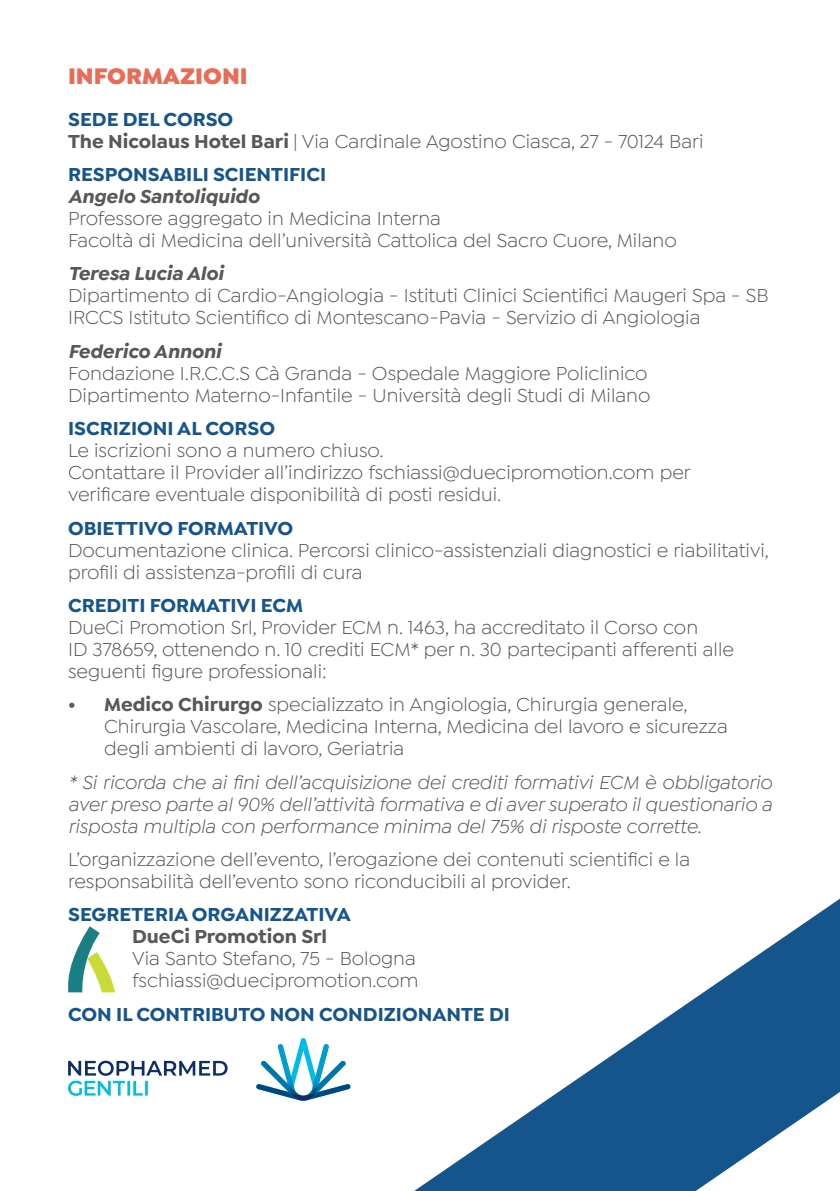
<style>
.page{position:relative;width:840px;height:1191px;background:#fff}
.page>*{position:absolute;margin:0;border:0;box-sizing:border-box;transform-origin:0 0}
.t1{font:900 24px "Isidora Sans";color:#e86c56}
.t2{font:20px/22px "Isidora Sans";color:#57585a}
.t3{font:italic 20px/22px "Isidora Sans";color:#57585a;text-align:justify}
.t4{font:700 20px "Isidora Sans";color:#16558c}
.s1{font-weight:700;color:#16558c}
.s2{font-weight:700}
.s3{font-weight:700;font-style:italic}
</style>
<div class="page">
<svg style="left:256px;top:1038px;width:95px;height:63px"></svg>
<svg style="left:68px;top:1060px;width:159px;height:35px"></svg>
<svg style="left:414px;top:899px;width:425px;height:292px"></svg>
<svg style="left:68px;top:926px;width:47px;height:66px"></svg>
<p class="t1" style="left:68px;top:61px;width:181px">INFORMAZIONI</p>
<p class="t2" style="left:68px;top:108px;width:636px"><span class="s1">SEDE DEL CORSO<br></span><span class="s2">The Nicolaus Hotel Bari</span> | Via Cardinale Agostino Ciasca, 27 - 70124 Bari</p>
<p class="t2" style="left:68px;top:163px;width:610px"><span class="s1">RESPONSABILI SCIENTIFICI<br></span><span class="s3">Angelo Santoliquido<br></span>Professore aggregato in Medicina Interna<br>Facoltà di Medicina dell’università Cattolica del Sacro Cuore, Milano</p>
<p class="t2" style="left:68px;top:263px;width:701px"><span class="s3">Teresa Lucia Aloi<br></span>Dipartimento di Cardio-Angiologia - Istituti Clinici Scientifici Maugeri Spa - SB<br>IRCCS Istituto Scientifico di Montescano-Pavia - Servizio di Angiologia</p>
<p class="t2" style="left:68px;top:340px;width:583px"><span class="s3">Federico Annoni<br></span>Fondazione I.R.C.C.S Cà Granda - Ospedale Maggiore Policlinico<br>Dipartimento Materno-Infantile - Università degli Studi di Milano</p>
<p class="t2" style="left:68px;top:417px;width:623px"><span class="s1">ISCRIZIONI AL CORSO<br></span>Le iscrizioni sono a numero chiuso.<br>Contattare il Provider all’indirizzo fschiassi@duecipromotion.com per verificare eventuale disponibilità di posti residui.</p>
<p class="t2" style="left:68px;top:517px;width:702px"><span class="s1">OBIETTIVO FORMATIVO<br></span>Documentazione clinica. Percorsi clinico-assistenziali diagnostici e riabilitativi, profili di assistenza-profili di cura</p>
<p class="t2" style="left:68px;top:594px;width:667px"><span class="s1">CREDITI FORMATIVI ECM<br></span>DueCi Promotion Srl, Provider ECM n. 1463, ha accreditato il Corso con<br>ID 378659, ottenendo n. 10 crediti ECM* per n. 30 partecipanti afferenti alle seguenti figure professionali:</p>
<p class="t2" style="left:104px;top:693px;width:625px;text-indent:-36px"><span class="s2">• Medico Chirurgo</span> specializzato in Angiologia, Chirurgia generale,<br>Chirurgia Vascolare, Medicina Interna, Medicina del lavoro e sicurezza degli ambienti di lavoro, Geriatria</p>
<p class="t3" style="left:68px;top:771px;width:705px">* Si ricorda che ai fini dell’acquisizione dei crediti formativi ECM è obbligatorio aver preso parte al 90% dell’attività formativa e di aver superato il questionario a risposta multipla con performance minima del 75% di risposte corrette.</p>
<p class="t2" style="left:68px;top:848px;width:623px">L’organizzazione dell’evento, l’erogazione dei contenuti scientifici e la responsabilità dell’evento sono riconducibili al provider.</p>
<p class="t2" style="left:132px;top:903px;width:287px;text-indent:-64px"><span class="s1">SEGRETERIA ORGANIZZATIVA<br></span><span class="s2">DueCi Promotion Srl<br></span>Via Santo Stefano, 75 - Bologna fschiassi@duecipromotion.com</p>
<p class="t4" style="left:68px;top:1001px;width:443px">CON IL CONTRIBUTO NON CONDIZIONANTE DI</p>
</div>
